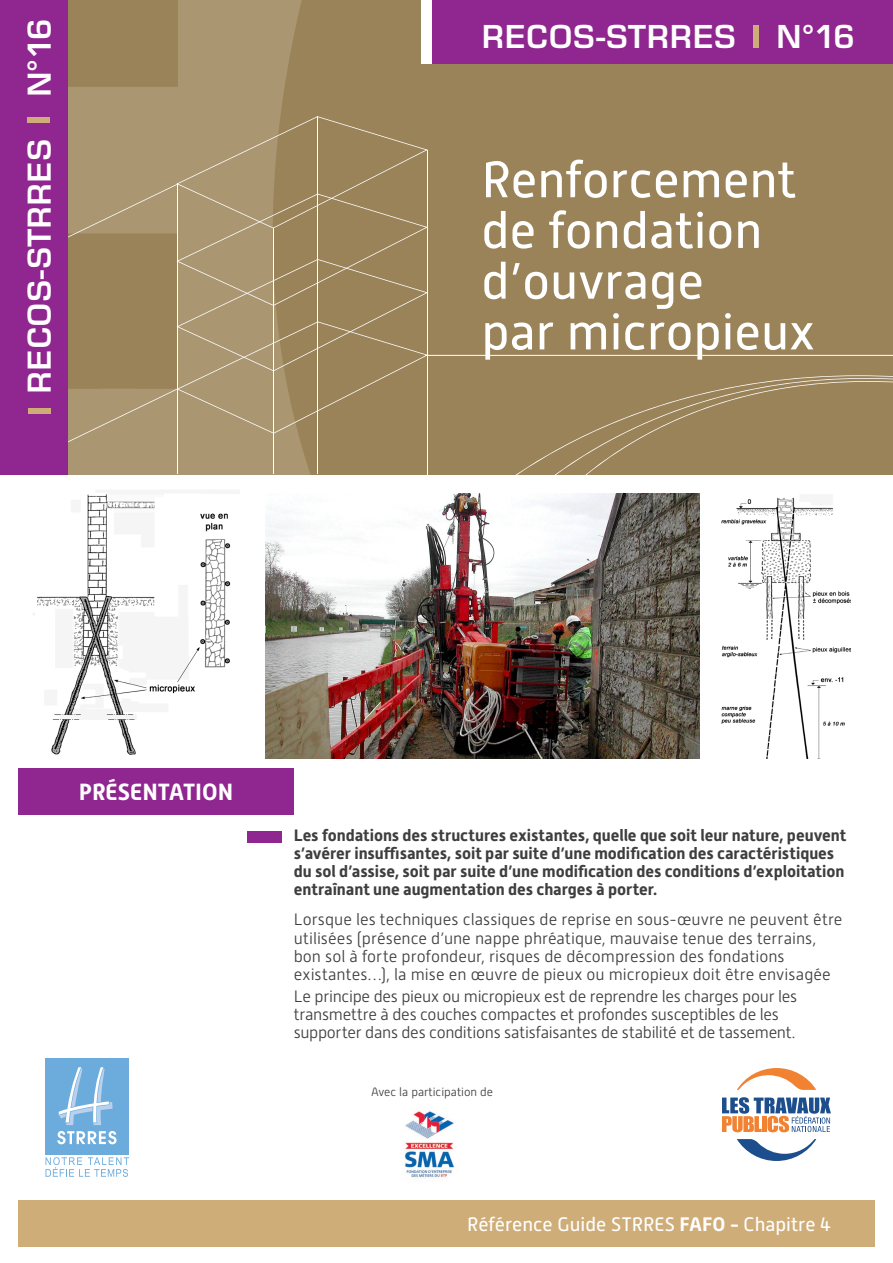
<style>
.page{position:relative;width:893px;height:1263px;background:#fff}
.page>*{position:absolute;margin:0;border:0;box-sizing:border-box;transform-origin:0 0}
.t1{font:51px/50.7px "Alwyn New";color:#fff}
.t2{font:600 31.95px "Eurostile LT Pro";color:#fff}
.t3{font:700 23.4px "Alwyn New";color:#fff}
.t4{font:19.5px "Alwyn New";color:#fff}
.t5{font:300 16.5px/18px "Alwyn New";letter-spacing:-.005em;color:#3e3e3f}
.t6{font:700 16.5px/18px "Alwyn New";letter-spacing:-.005em;color:#3e3e3f}
.t7{font:300 12px "Alwyn New";color:#3e3e3f}
.s1{font-weight:700}
</style>
<div class="page">
<div style="left:18px;top:1200px;width:857px;height:47px;background:#cfad78"></div>
<div style="left:0;top:0;width:893px;height:474px;background:#9a8359"></div>
<svg style="left:68px;top:0;width:242px;height:474px;fill:#aa9772"></svg>
<hr style="left:177px;top:184px;width:1px;height:290px;background:#fff">
<hr style="left:427px;top:150px;width:1px;height:324px;background:#fff">
<hr style="left:273px;top:228px;width:1px;height:246px;background:#fff">
<hr style="left:317px;top:117px;width:1px;height:357px;background:#fff">
<svg style="left:68px;top:116px;width:360px;height:330px"></svg>
<svg style="left:517px;top:375px;width:376px;height:99px"></svg>
<hr style="left:425px;top:355px;width:468px;height:1px;background:#fff">
<div style="left:0;top:0;width:68px;height:474px;background:#90268f"></div>
<div style="left:28px;top:118px;width:22px;height:5px;background:#cfad78"></div>
<div style="left:28px;top:408px;width:23px;height:6px;background:#cfad78"></div>
<img style="left:721px;top:497px;width:130px;height:261px">
<img style="left:265px;top:493px;width:435px;height:265px">
<img style="left:33px;top:490px;width:198px;height:265px">
<div style="left:248px;top:831px;width:34px;height:11px;background:#90268f"></div>
<div style="left:18px;top:768px;width:276px;height:46px;background:#90268f"></div>
<div style="left:431px;top:0;width:462px;height:64px;background:#90268f"></div>
<div style="left:753px;top:26px;width:6px;height:22px;background:#cfad78"></div>
<div style="left:421px;top:0;width:10px;height:64px;background:#fff"></div>
<img style="left:405px;top:1111px;width:50px;height:67px">
<svg style="left:722px;top:1097px;width:109px;height:35px"></svg>
<svg style="left:737px;top:1068px;width:79px;height:22px"></svg>
<svg style="left:737px;top:1139px;width:79px;height:22px"></svg>
<div style="left:45px;top:1059px;width:84px;height:96px;background:#6cacdd"></div>
<svg style="left:45px;top:1157px;width:84px;height:20px"></svg>
<svg style="left:58px;top:1067px;width:55px;height:58px"></svg>
<svg style="left:57px;top:1131px;width:60px;height:13px"></svg>
<h2 class="t2" style="left:20px;top:97px;width:80px;rotate:-90deg">N°16</h2>
<h2 class="t2" style="left:20px;top:394px;width:256px;rotate:-90deg">RECOS-STRRES</h2>
<h2 class="t2" style="left:481px;top:17px;width:256px">RECOS-STRRES</h2>
<h2 class="t2" style="left:776px;top:17px;width:80px">N°16</h2>
<h1 class="t1" style="left:481px;top:154px;width:335px">Renforcement de fondation d’ouvrage<br>par micropieux</h1>
<h3 class="t3" style="left:79px;top:778px;width:156px">PRÉSENTATION</h3>
<p class="t6" style="left:294px;top:826px;width:554px">Les fondations des structures existantes, quelle que soit leur nature, peuvent s’avérer insuffisantes, soit par suite d’une modification des caractéristiques du sol d’assise, soit par suite d’une modification des conditions d’exploitation entraînant une augmentation des charges à porter.</p>
<p class="t5" style="left:294px;top:911px;width:550px">Lorsque les techniques classiques de reprise en sous-œuvre ne peuvent être utilisées (présence d’une nappe phréatique, mauvaise tenue des terrains, bon sol à forte profondeur, risques de décompression des fondations existantes…), la mise en œuvre de pieux ou micropieux doit être envisagée</p>
<p class="t5" style="left:294px;top:987px;width:505px">Le principe des pieux ou micropieux est de reprendre les charges pour les transmettre à des couches compactes et profondes susceptibles de les supporter dans des conditions satisfaisantes de stabilité et de tassement.</p>
<p class="t7" style="left:371px;top:1085px;width:124px">Avec la participation de</p>
<p class="t4" style="left:467px;top:1213px;width:366px">Référence Guide STRRES <span class="s1">FAFO -</span> Chapitre 4</p>
</div>
